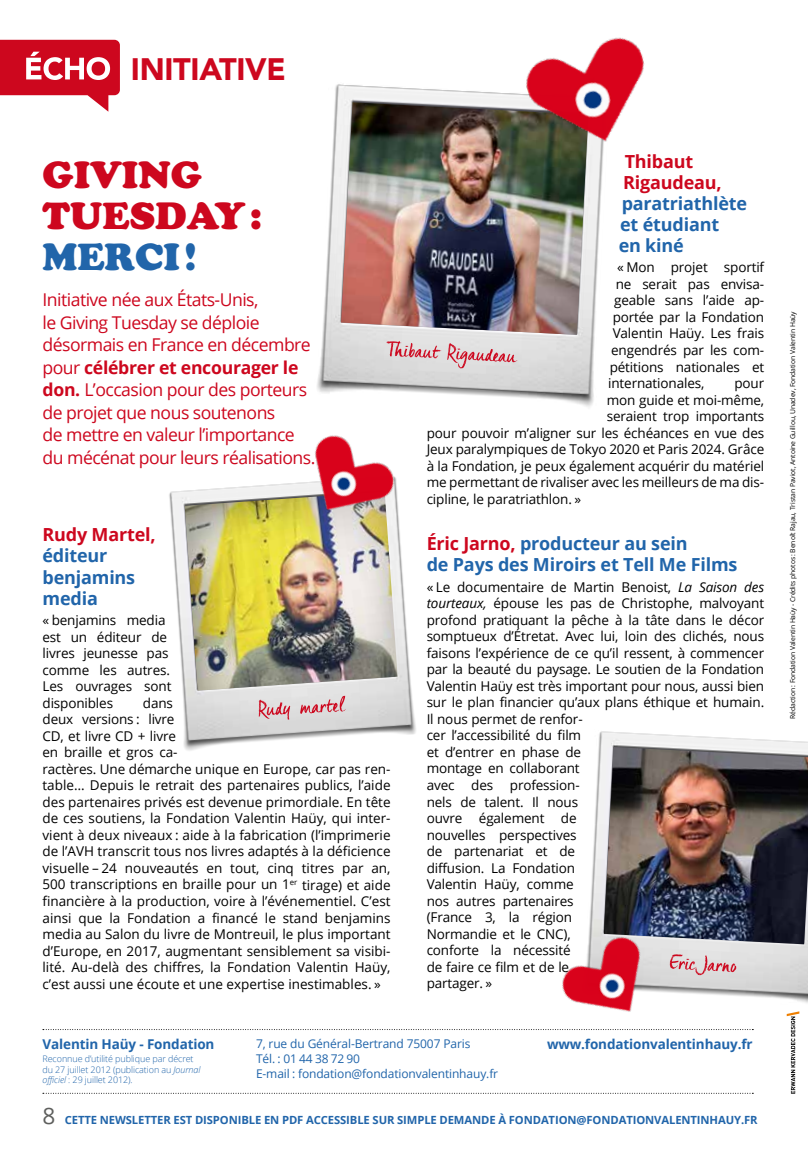
<style>
.page{position:relative;width:808px;height:1149px;background:#fff}
.page>*{position:absolute;margin:0;border:0;box-sizing:border-box;transform-origin:0 0}
.t1{font:37.5px/40.5px "Cooper Black Std";color:#cd071e}
.t2{font:37.5px "Cooper Black Std";color:#2165aa}
.t3{font:900 30.75px "Avenir";letter-spacing:-.01em;color:#cd071e}
.t4{font:700 18px/21px "Open Sans";letter-spacing:-.01em;color:#2165aa}
.t5{font:700 18px/21px "Open Sans";letter-spacing:-.01em;color:#cd071e}
.t6{font:17.7px/22.5px "Open Sans";letter-spacing:-.03em;color:#cd071e}
.t7{font:13.5px/16.5px "Open Sans";letter-spacing:-.01em;color:#000}
.t8{font:700 13.5px "Open Sans";letter-spacing:-.01em;color:#2165aa}
.t9{font:12px/15px "Open Sans";letter-spacing:-.01em;color:#2165aa}
.t10{font:700 11.25px "Open Sans";letter-spacing:-.01em;color:#2165aa}
.t11{font:300 9px/10.5px "Open Sans";letter-spacing:-.01em;color:#2165aa}
.t12{font:6.75px "Open Sans";letter-spacing:-.01em;color:#000}
.s1{font-weight:700}
.s2{color:#cd071e}
.s3{font-style:italic}
.s4{font-weight:400;font-size:22.65px;color:#5e5f5d}
</style>
<div class="page">
<svg style="left:0;top:40px;width:120px;height:72px"></svg>
<svg style="left:787px;top:1011px;width:12px;height:82px"></svg>
<svg style="left:43px;top:1092px;width:710px;height:1px"></svg>
<img style="left:317px;top:84px;width:286px;height:323px">
<img style="left:341px;top:102px;width:247px;height:233px">
<img style="left:169px;top:484px;width:247px;height:267px">
<img style="left:185px;top:491px;width:213px;height:199px">
<img style="left:279px;top:435px;width:133px;height:109px">
<svg style="left:259px;top:695px;width:87px;height:24px;background:#dbb9bd"></svg>
<svg style="left:386px;top:341px;width:131px;height:27px;background:#dcbdc0"></svg>
<img style="left:504px;top:37px;width:141px;height:133px">
<img style="left:589px;top:731px;width:219px;height:272px">
<img style="left:604px;top:746px;width:204px;height:198px">
<svg style="left:678px;top:954px;width:58px;height:20px"></svg>
<img style="left:545px;top:918px;width:133px;height:112px">
<h2 class="t3" style="left:131px;top:51px;width:156px">INITIATIVE</h2>
<h1 class="t1" style="left:43px;top:155px;width:221px">GIVING<br>TUESDAY:</h1>
<h1 class="t2" style="left:43px;top:234px;width:156px">MERCI !</h1>
<p class="t6" style="left:43px;top:288px;width:274px">Initiative née aux États-Unis,<br>le Giving Tuesday se déploie désormais en France en décembre pour <span class="s1">célébrer et encourager le don.</span> L’occasion pour des porteurs de projet que nous soutenons<br>de mettre en valeur l’importance du mécénat pour leurs réalisations.</p>
<h3 class="t5" style="left:43px;top:524px;width:115px">Rudy Martel,</h3>
<h3 class="t4" style="left:43px;top:545px;width:94px">éditeur benjamins media</h3>
<p class="t7" style="left:43px;top:611px;width:131px">« benjamins media est un éditeur de livres jeunesse pas comme les autres.<br>Les ouvrages sont disponibles</p>
<p class="t7" style="left:43px;top:694px;width:350px;text-indent:100px">dans<br>deux versions : livre<br>CD, et livre CD + livre<br>en braille et gros ca-<br>ractères. Une démarche unique en Europe, car pas ren&shy;table… Depuis le retrait des partenaires publics, l’aide des partenaires privés est devenue primordiale. En tête de ces soutiens, la Fondation Valentin Haüy, qui inter&shy;vient à deux niveaux : aide à la fabrication (l’imprimerie de l’AVH transcrit tous nos livres adaptés à la déficience visuelle – 24 nouveautés en tout, cinq titres par an, 500 transcriptions en braille pour un 1<sup>er</sup> tirage) et aide financière à la production, voire à l’événementiel. C’est ainsi que la Fondation a financé le stand benjamins media au Salon du livre de Montreuil, le plus important d’Europe, en 2017, augmentant sensiblement sa visibi&shy;lité. Au-delà des chiffres, la Fondation Valentin Haüy, c’est aussi une écoute et une expertise inestimables. »</p>
<h3 class="t5" style="left:623px;top:150px;width:100px">Thibaut<br>Rigaudeau,</h3>
<h3 class="t4" style="left:619px;top:192px;width:130px">paratriathlète et étudiant<br>en kiné</h3>
<p class="t7" style="left:617px;top:259px;width:149px">« Mon projet sportif</p>
<p class="t7" style="left:616px;top:275px;width:150px">ne serait pas envisa-</p>
<p class="t7" style="left:614px;top:292px;width:152px">geable sans l’aide ap-</p>
<p class="t7" style="left:613px;top:308px;width:153px">portée par la Fondation</p>
<p class="t7" style="left:613px;top:325px;width:153px">Valentin Haüy. Les frais</p>
<p class="t7" style="left:611px;top:341px;width:154px">engendrés par les com-</p>
<p class="t7" style="left:610px;top:358px;width:156px">pétitions nationales et</p>
<p class="t7" style="left:608px;top:374px;width:98px">internationales,</p>
<p class="t7" style="left:734px;top:374px;width:31px">pour</p>
<p class="t7" style="left:607px;top:391px;width:159px">mon guide et moi-même,</p>
<p class="t7" style="left:607px;top:407px;width:159px">seraient trop importants</p>
<p class="t7" style="left:427px;top:424px;width:339px">pour pouvoir m’aligner sur les échéances en vue des</p>
<p class="t7" style="left:427px;top:440px;width:339px">Jeux paralympiques de Tokyo 2020 et Paris 2024. Grâce</p>
<p class="t7" style="left:427px;top:457px;width:339px">à la Fondation, je peux également acquérir du matériel</p>
<p class="t7" style="left:427px;top:473px;width:339px">me permettant de rivaliser avec les meilleurs de ma dis-</p>
<p class="t7" style="left:427px;top:490px;width:156px">cipline, le paratriathlon. »</p>
<h3 class="t4" style="left:427px;top:532px;width:312px"><span class="s2">Éric Jarno,</span> producteur au sein<br>de Pays des Miroirs et Tell Me Films</h3>
<p class="t7" style="left:427px;top:578px;width:339px">« Le documentaire de Martin Benoist, <span class="s3">La Saison des tourteaux,</span> épouse les pas de Christophe, malvoyant profond pratiquant la pêche à la tâte dans le décor somptueux d’Étretat. Avec lui, loin des clichés, nous faisons l’expérience de ce qu’il ressent, à commencer par la beauté du paysage. Le soutien de la Fondation<br>Valentin Haüy est très important pour nous, aussi bien sur le plan financier qu’aux plans éthique et humain.<br>Il nous permet de renfor-<br>cer l’accessibilité du film<br>et d’entrer en phase de<br>montage en collaborant<br>avec des profession-<br>nels de talent. Il nous<br>ouvre également de<br>nouvelles perspectives<br>de partenariat et de<br>diffusion. La Fondation<br>Valentin Haüy, comme<br>nos autres partenaires<br>(France 3, la région<br>Normandie et le CNC),<br>conforte la nécessité<br>de faire ce film et de le<br>partager. »</p>
<p class="t8" style="left:43px;top:1033px;width:173px">Valentin Haüy - Fondation</p>
<p class="t11" style="left:43px;top:1053px;width:159px">Reconnue d’utilité publique par décret du 27 juillet 2012 (publication au <span class="s3">Journal officiel</span> : 29 juillet 2012).</p>
<p class="t9" style="left:256px;top:1034px;width:244px">7, rue du Général-Bertrand 75007 Paris<br>Tél. : 01 44 38 72 90<br>E-mail : fondation@fondationvalentinhauy.fr</p>
<p class="t8" style="left:547px;top:1033px;width:207px">www.fondationvalentinhauy.fr</p>
<p class="t10" style="left:43px;top:1111px;width:717px"><span class="s4">8</span> CETTE NEWSLETTER EST DISPONIBLE EN PDF ACCESSIBLE SUR SIMPLE DEMANDE À FONDATION@FONDATIONVALENTINHAUY.FR</p>
<p class="t12" style="left:788px;top:718px;width:409px;rotate:-90deg">Rédaction : Fondation Valentin Haüy - Crédits photos : Benoît Rajau, Tristan Paviot, Antoine Guillou, Unadev, Fondation Valentin Haüy</p>
</div>
